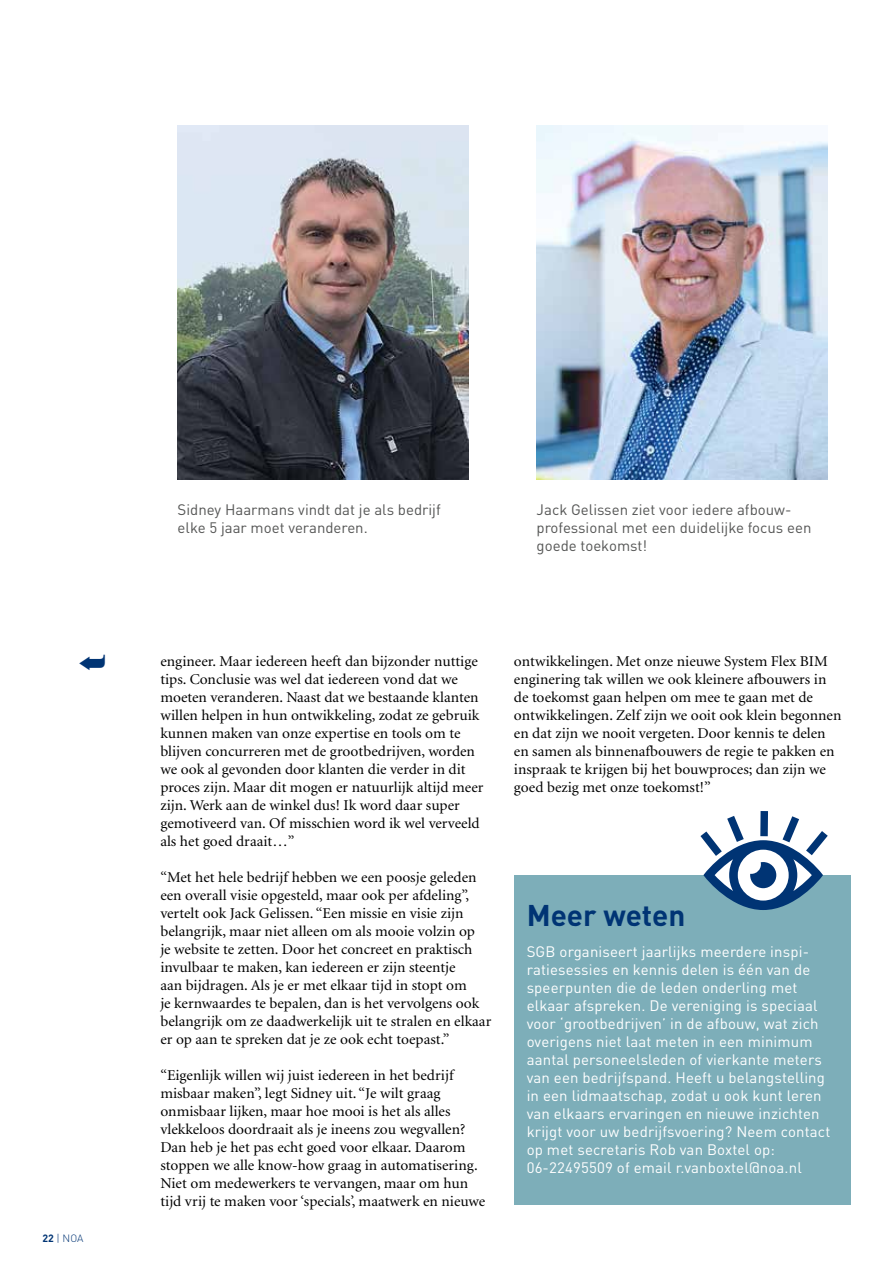
<style>
.page{position:relative;width:893px;height:1263px;background:#fff}
.page>*{position:absolute;margin:0;border:0;box-sizing:border-box;transform-origin:0 0}
.t1{font:700 29.55px "DIN Pro";color:#003474}
.t2{font:15px/18px "Minion";color:#000}
.t3{font:15px/18px "DIN Pro";letter-spacing:.01em;color:#fff}
.t4{font:15px/18px "DIN Pro";color:#555655}
.t5{font:300 10.5px "DIN Pro";color:#003474}
.s1{font-weight:700}
</style>
<div class="page">
<img style="left:537px;top:126px;width:291px;height:353px">
<img style="left:178px;top:126px;width:291px;height:353px">
<div style="left:514px;top:875px;width:336px;height:330px;background:#7daeb9"></div>
<div style="left:760px;top:811px;width:8px;height:25px;background:#003474"></div>
<svg style="left:700px;top:816px;width:128px;height:94px"></svg>
<p class="t5" style="left:43px;top:1231px;width:42px"><span class="s1">22</span> | NOA</p>
<p class="t4" style="left:178px;top:500px;width:265px">Sidney Haarmans vindt dat je als bedrijf elke 5 jaar moet veranderen.</p>
<p class="t4" style="left:537px;top:500px;width:276px">Jack Gelissen ziet voor iedere afbouw&shy;professional met een duidelijke focus een goede toekomst!</p>
<p class="t2" style="left:160px;top:653px;width:325px">engineer. Maar iedereen heeft dan bijzonder nuttige tips. Conclusie was wel dat iedereen vond dat we moeten veranderen. Naast dat we bestaande klanten willen helpen in hun ontwikkeling, zodat ze gebruik kunnen maken van onze expertise en tools om te blijven concurreren met de grootbedrijven, worden we ook al gevonden door klanten die verder in dit proces zijn. Maar dit mogen er natuurlijk altijd meer zijn. Werk aan de winkel dus! Ik word daar super gemotiveerd van. Of misschien word ik wel verveeld als het goed draait…”</p>
<p class="t2" style="left:160px;top:869px;width:332px">“Met het hele bedrijf hebben we een poosje geleden een overall visie opgesteld, maar ook per afdeling”, vertelt ook Jack Gelissen. “Een missie en visie zijn belangrijk, maar niet alleen om als mooie volzin op<br>je website te zetten. Door het concreet en praktisch invulbaar te maken, kan iedereen er zijn steentje<br>aan bijdragen. Als je er met elkaar tijd in stopt om<br>je kernwaardes te bepalen, dan is het vervolgens ook belangrijk om ze daadwerkelijk uit te stralen en elkaar er op aan te spreken dat je ze ook echt toepast.”</p>
<p class="t2" style="left:160px;top:1067px;width:326px">“Eigenlijk willen wij juist iedereen in het bedrijf misbaar maken”, legt Sidney uit. “Je wilt graag onmisbaar lijken, maar hoe mooi is het als alles vlekkeloos doordraait als je ineens zou wegvallen?<br>Dan heb je het pas echt goed voor elkaar. Daarom stoppen we alle know-how graag in automatisering.<br>Niet om medewerkers te vervangen, maar om hun tijd vrij te maken voor ‘specials’, maatwerk en nieuwe</p>
<p class="t2" style="left:514px;top:653px;width:329px">ontwikkelingen. Met onze nieuwe System Flex BIM enginering tak willen we ook kleinere afbouwers in de toekomst gaan helpen om mee te gaan met de ontwikkelingen. Zelf zijn we ooit ook klein begonnen en dat zijn we nooit vergeten. Door kennis te delen en samen als binnenafbouwers de regie te pakken en inspraak te krijgen bij het bouwproces; dan zijn we goed bezig met onze toekomst!”</p>
<h1 class="t1" style="left:527px;top:895px;width:160px">Meer weten</h1>
<p class="t3" style="left:527px;top:942px;width:305px">SGB organiseert jaarlijks meerdere inspi&shy;ratiesessies en kennis delen is één van de speerpunten die de leden onderling met elkaar afspreken. De vereniging is speciaal voor ‘grootbedrijven’ in de afbouw, wat zich overigens niet laat meten in een minimum aantal personeelsleden of vierkante meters van een bedrijfspand. Heeft u belangstelling in een lidmaatschap, zodat u ook kunt leren van elkaars ervaringen en nieuwe inzichten krijgt voor uw bedrijfsvoering? Neem contact op met secretaris Rob van Boxtel op:<br>06-22495509 of email r.vanboxtel@noa.nl</p>
</div>
